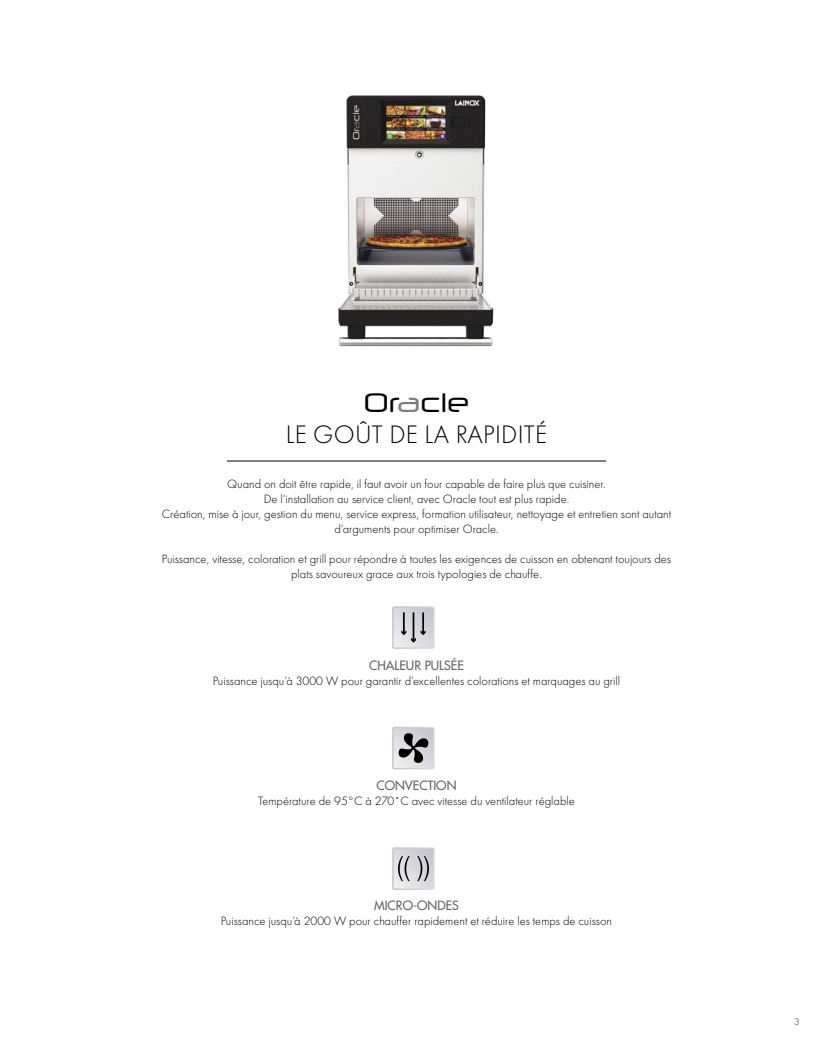
<style>
.page{position:relative;width:833px;height:1053px;background:#fff}
.page>*{position:absolute;margin:0;border:0;box-sizing:border-box;transform-origin:0 0}
.t1{font:27.5px "Neuropol X Rg";color:#000}
.t2{font:300 26.25px "Futura PT";letter-spacing:.01em;color:#000}
.t3{font:300 12.5px/15px "Futura PT";color:#000;text-align:center}
.t4{font:500 12.5px "Futura Std";color:#636363}
.t5{font:300 10px "Futura PT";color:#292929}
.s1{color:#7c7c7c}
</style>
<div class="page">
<hr style="left:227px;top:461px;width:379px;height:1px;background:#000">
<img style="left:338px;top:95px;width:156px;height:252px">
<svg style="left:392px;top:606px;width:43px;height:42px;background:#c6c7ca"></svg>
<svg style="left:392px;top:726px;width:43px;height:43px;background:#acadb0"></svg>
<svg style="left:392px;top:847px;width:43px;height:42px;background:#c5c6ca"></svg>
<h1 class="t1" style="left:364px;top:385px;width:107px">Or<span class="s1">a</span>cle</h1>
<h2 class="t2" style="left:286px;top:419px;width:263px">LE GOÛT DE LA RAPIDITÉ</h2>
<p class="t3" style="left:162px;top:477px;width:511px">Quand on doit être rapide, il faut avoir un four capable de faire plus que cuisiner.<br>De l’installation au service client, avec Oracle tout est plus rapide.<br>Création, mise à jour, gestion du menu, service express, formation utilisateur, nettoyage et entretien sont autant d’arguments pour optimiser Oracle.</p>
<p class="t3" style="left:162px;top:552px;width:510px">Puissance, vitesse, coloration et grill pour répondre à toutes les exigences de cuisson en obtenant toujours des plats savoureux grace aux trois typologies de chauffe.</p>
<p class="t4" style="left:369px;top:657px;width:96px">CHALEUR PULSÉE</p>
<p class="t3" style="left:213px;top:673px;width:409px">Puissance jusqu’à 3000 W pour garantir d’excellentes colorations et marquages au grill</p>
<p class="t4" style="left:376px;top:777px;width:81px">CONVECTION</p>
<p class="t3" style="left:258px;top:793px;width:318px">Température de 95°C à 270˚C avec vitesse du ventilateur réglable</p>
<p class="t4" style="left:374px;top:897px;width:86px">MICRO-ONDES</p>
<p class="t3" style="left:221px;top:913px;width:393px">Puissance jusqu’à 2000 W pour chauffer rapidement et réduire les temps de cuisson</p>
<p class="t5" style="left:794px;top:1015px;width:7px">3</p>
</div>
